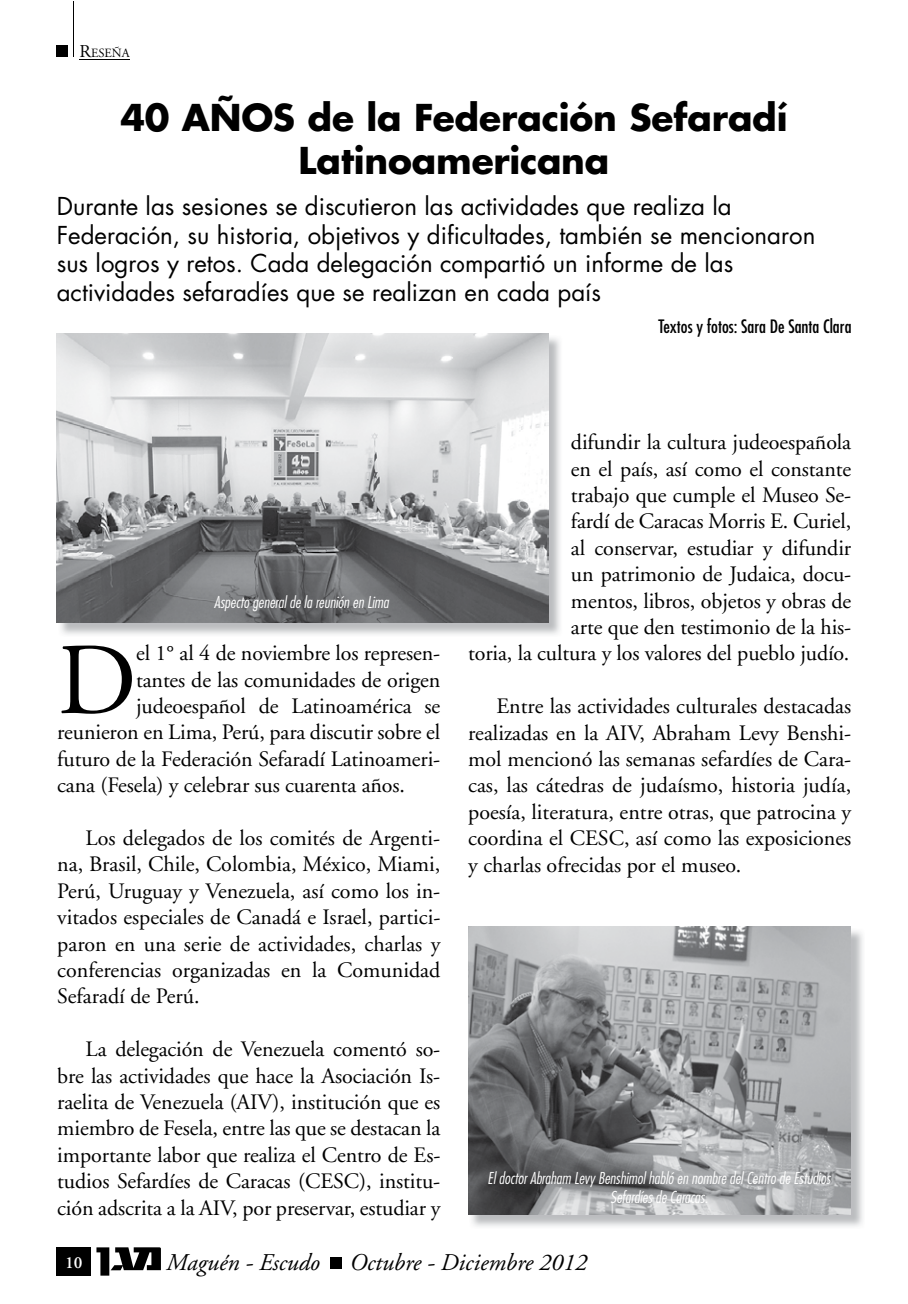
<style>
.page{position:relative;width:908px;height:1304px;background:#fff}
.page>*{position:absolute;margin:0;border:0;box-sizing:border-box;transform-origin:0 0}
.t1{font:101.6px "Adobe Garamond";color:#000}
.t2{font:700 36px/43.2px "Futura";letter-spacing:-.005em;color:#000;text-align:center}
.t3{font:24px/28.8px "Futura";color:#000}
.t4{font:italic 24px "Adobe Garamond";color:#000}
.t5{font:22px/26.4px "Adobe Garamond";letter-spacing:-.005em;color:#000;text-align:justify}
.t6{font:condensed 18px "Futura";color:#000}
.t7{font:600 17px "Adobe Garamond";color:#fff}
.t8{font:italic 300 condensed 16px/19.2px "Futura";color:#fff;text-align:center}
.t9{font:12.6px "Adobe Garamond";color:#000}
.s1{font-size:18px}
</style>
<div class="page">
<div style="left:57px;top:45px;width:11px;height:12px;background:#000"></div>
<hr style="left:73px;top:2px;width:1px;height:55px;background:#000">
<div style="left:57px;top:1247px;width:34px;height:29px;background:#000"></div>
<svg style="left:96px;top:1247px;width:65px;height:29px"></svg>
<div style="left:330px;top:1258px;width:11px;height:11px;background:#000"></div>
<hr style="left:79px;top:59px;width:51px;height:1px;background:#000">
<img style="left:58px;top:335px;width:502px;height:300px">
<img style="left:56px;top:333px;width:492px;height:289px">
<img style="left:469px;top:928px;width:394px;height:299px">
<img style="left:468px;top:926px;width:382px;height:288px">
<p class="t9" style="left:79px;top:46px;width:52px"><span class="s1">R</span>ESEÑA</p>
<h2 class="t2" style="left:120px;top:96px;width:668px">40 AÑOS de la Federación Sefaradí<br>Latinoamericana</h2>
<p class="t3" style="left:57px;top:192px;width:759px">Durante las sesiones se discutieron las actividades que realiza la Federación, su historia, objetivos y dificultades, también se mencionaron sus logros y retos. Cada delegación compartió un informe de las actividades sefaradíes que se realizan en cada país</p>
<p class="t6" style="left:658px;top:315px;width:194px">Textos y fotos: Sara De Santa Clara</p>
<p class="t8" style="left:214px;top:593px;width:176px">Aspecto general de la reunión en Lima</p>
<h1 class="t1" style="left:57px;top:626px;width:81px">D</h1>
<p class="t5" style="left:136px;top:641px;width:305px">el 1° al 4 de noviembre los represen-</p>
<p class="t5" style="left:136px;top:667px;width:305px">tantes de las comunidades de origen</p>
<p class="t5" style="left:136px;top:693px;width:305px">judeoespañol de Latinoamérica se</p>
<p class="t5" style="left:57px;top:720px;width:384px">reunieron en Lima, Perú, para discutir sobre el</p>
<p class="t5" style="left:57px;top:746px;width:384px">futuro de la Federación Sefaradí Latinoameri-</p>
<p class="t5" style="left:57px;top:773px;width:349px">cana (Fesela) y celebrar sus cuarenta años.</p>
<p class="t5" style="left:57px;top:825px;width:384px;text-indent:28px">Los delegados de los comités de Argenti&shy;na, Brasil, Chile, Colombia, México, Miami, Perú, Uruguay y Venezuela, así como los in&shy;vitados especiales de Canadá e Israel, partici&shy;paron en una serie de actividades, charlas y conferencias organizadas en la Comunidad Sefaradí de Perú.</p>
<p class="t5" style="left:57px;top:1037px;width:384px;text-indent:28px">La delegación de Venezuela comentó so&shy;bre las actividades que hace la Asociación Is&shy;raelita de Venezuela (AIV), institución que es miembro de Fesela, entre las que se destacan la importante labor que realiza el Centro de Es&shy;tudios Sefardíes de Caracas (CESC), institu&shy;ción adscrita a la AIV, por preservar, estudiar y</p>
<p class="t5" style="left:468px;top:430px;width:384px;text-align:right">difundir la cultura judeoespañola<br>en el país, así como el constante<br>trabajo que cumple el Museo Se-<br>fardí de Caracas Morris E. Curiel,<br>al conservar, estudiar y difundir<br>un patrimonio de Judaica, docu-<br>mentos, libros, objetos y obras de<br>arte que den testimonio de la his-<br>toria, la cultura y los valores del pueblo judío.</p>
<p class="t5" style="left:468px;top:694px;width:384px;text-indent:28px">Entre las actividades culturales destacadas realizadas en la AIV, Abraham Levy Benshi&shy;mol mencionó las semanas sefardíes de Cara&shy;cas, las cátedras de judaísmo, historia judía, poesía, literatura, entre otras, que patrocina y coordina el CESC, así como las exposiciones y charlas ofrecidas por el museo.</p>
<p class="t8" style="left:487px;top:1169px;width:344px">El doctor Abraham Levy Benshimol habló en nombre del Centro de Estudios<br>Sefardíes de Caracas.</p>
<p class="t7" style="left:65px;top:1253px;width:19px">10</p>
<p class="t4" style="left:166px;top:1250px;width:422px">Maguén - Escudo Octubre - Diciembre 2012</p>
</div>
